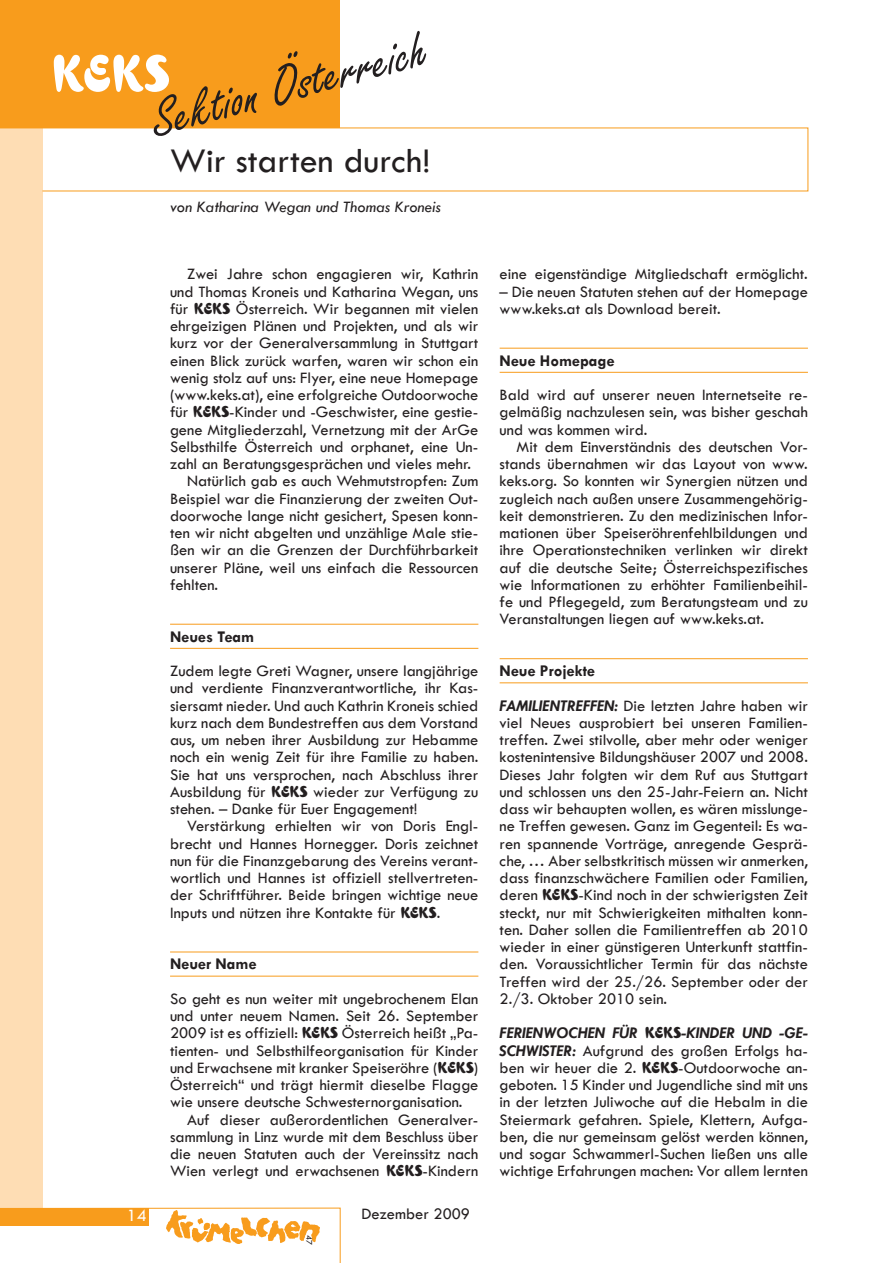
<style>
.page{position:relative;width:893px;height:1263px;background:#fff}
.page>*{position:absolute;margin:0;border:0;box-sizing:border-box;transform-origin:0 0}
.t1{font:54px "Croissant D";color:#fff}
.t2{font:36px "Tw Cen";color:#231f20}
.t3{font:18px "Tw Cen";color:#fff}
.t4{font:16.5px/17.2px "Tw Cen";color:#231f20;text-align:justify}
.t5{font:italic 16.5px "Tw Cen";color:#231f20}
.t6{font:700 16.5px "Tw Cen";color:#231f20}
.t7{font:9px "Tw Cen";color:#231f20}
.s1{font-family:"Croissant D"}
.s2{font-weight:700}
.s3{font-weight:700;font-style:italic}
</style>
<div class="page">
<div style="left:0;top:128px;width:43px;height:1081px;background:#feddb4"></div>
<svg style="left:0;top:1207px;width:341px;height:56px"></svg>
<div style="left:0;top:1208px;width:149px;height:17px;background:#f89c1c"></div>
<img style="left:167px;top:1210px;width:153px;height:33px">
<div style="left:0;top:0;width:340px;height:128px;background:#f89c1c"></div>
<svg style="left:0;top:127px;width:809px;height:65px"></svg>
<svg style="left:143px;top:30px;width:286px;height:110px"></svg>
<hr style="left:170px;top:624px;width:308px;height:1px;background:#f89c1c">
<hr style="left:170px;top:648px;width:308px;height:1px;background:#f89c1c">
<hr style="left:170px;top:952px;width:308px;height:1px;background:#f89c1c">
<hr style="left:170px;top:976px;width:308px;height:1px;background:#f89c1c">
<hr style="left:500px;top:348px;width:308px;height:1px;background:#f89c1c">
<hr style="left:500px;top:372px;width:308px;height:1px;background:#f89c1c">
<hr style="left:500px;top:658px;width:308px;height:1px;background:#f89c1c">
<hr style="left:500px;top:682px;width:308px;height:1px;background:#f89c1c">
<h1 class="t1" style="left:51px;top:42px;width:120px">KEKS</h1>
<h2 class="t2" style="left:170px;top:139px;width:262px">Wir starten durch!</h2>
<p class="t5" style="left:170px;top:196px;width:272px">von Katharina Wegan und Thomas Kroneis</p>
<p class="t4" style="left:187px;top:265px;width:293px">Zwei Jahre schon engagieren wir, Kathrin</p>
<p class="t4" style="left:170px;top:283px;width:310px">und Thomas Kroneis und Katharina Wegan, uns</p>
<p class="t4" style="left:170px;top:300px;width:310px">für <span class="s1">KEKS</span> Österreich. Wir begannen mit vielen</p>
<p class="t4" style="left:170px;top:317px;width:310px">ehrgeizigen Plänen und Projekten, und als wir</p>
<p class="t4" style="left:170px;top:334px;width:310px">kurz vor der Generalversammlung in Stuttgart</p>
<p class="t4" style="left:170px;top:352px;width:310px">einen Blick zurück warfen, waren wir schon ein</p>
<p class="t4" style="left:170px;top:369px;width:310px">wenig stolz auf uns: Flyer, eine neue Homepage</p>
<p class="t4" style="left:170px;top:386px;width:310px">(www.keks.at), eine erfolgreiche Outdoorwoche</p>
<p class="t4" style="left:170px;top:403px;width:310px">für <span class="s1">KEKS</span>-Kinder und -Geschwister, eine gestie-</p>
<p class="t4" style="left:170px;top:421px;width:310px">gene Mitgliederzahl, Vernetzung mit der ArGe</p>
<p class="t4" style="left:170px;top:438px;width:310px">Selbsthilfe Österreich und orphanet, eine Un-</p>
<p class="t4" style="left:170px;top:455px;width:302px">zahl an Beratungsgesprächen und vieles mehr.</p>
<p class="t4" style="left:187px;top:472px;width:293px">Natürlich gab es auch Wehmutstropfen: Zum</p>
<p class="t4" style="left:170px;top:490px;width:310px">Beispiel war die Finanzierung der zweiten Out-</p>
<p class="t4" style="left:170px;top:507px;width:310px">doorwoche lange nicht gesichert, Spesen konn-</p>
<p class="t4" style="left:170px;top:524px;width:310px">ten wir nicht abgelten und unzählige Male stie-</p>
<p class="t4" style="left:170px;top:541px;width:310px">ßen wir an die Grenzen der Durchführbarkeit</p>
<p class="t4" style="left:170px;top:559px;width:310px">unserer Pläne, weil uns einfach die Ressourcen</p>
<p class="t4" style="left:170px;top:576px;width:50px">fehlten.</p>
<p class="t6" style="left:170px;top:626px;width:86px">Neues Team</p>
<p class="t4" style="left:170px;top:662px;width:310px">Zudem legte Greti Wagner, unsere langjährige und verdiente Finanzverantwortliche, ihr Kas&shy;siersamt nieder. Und auch Kathrin Kroneis schied kurz nach dem Bundestreffen aus dem Vorstand aus, um neben ihrer Ausbildung zur Hebamme noch ein wenig Zeit für ihre Familie zu haben.<br>Sie hat uns versprochen, nach Abschluss ihrer Ausbildung für <span class="s1">KEKS</span> wieder zur Verfügung zu stehen. – Danke für Euer Engagement!</p>
<p class="t4" style="left:170px;top:817px;width:310px;text-indent:17px">Verstärkung erhielten wir von Doris Engl&shy;brecht und Hannes Hornegger. Doris zeichnet nun für die Finanzgebarung des Vereins verant&shy;wortlich und Hannes ist offiziell stellvertreten&shy;der Schriftführer. Beide bringen wichtige neue Inputs und nützen ihre Kontakte für <span class="s1">KEKS</span>.</p>
<p class="t6" style="left:170px;top:954px;width:88px">Neuer Name</p>
<p class="t4" style="left:170px;top:990px;width:310px">So geht es nun weiter mit ungebrochenem Elan</p>
<p class="t4" style="left:170px;top:1007px;width:310px">und unter neuem Namen. Seit 26. September</p>
<p class="t4" style="left:170px;top:1024px;width:310px">2009 ist es offiziell: <span class="s1">KEKS</span> Österreich heißt „Pa-</p>
<p class="t4" style="left:170px;top:1042px;width:310px">tienten- und Selbsthilfeorganisation für Kinder</p>
<p class="t4" style="left:170px;top:1059px;width:310px">und Erwachsene mit kranker Speiseröhre (<span class="s1">KEKS</span>)</p>
<p class="t4" style="left:170px;top:1076px;width:310px">Österreich“ und trägt hiermit dieselbe Flagge</p>
<p class="t4" style="left:170px;top:1093px;width:294px">wie unsere deutsche Schwesternorganisation.</p>
<p class="t4" style="left:187px;top:1111px;width:293px">Auf dieser außerordentlichen Generalver-</p>
<p class="t4" style="left:170px;top:1128px;width:310px">sammlung in Linz wurde mit dem Beschluss über</p>
<p class="t4" style="left:170px;top:1145px;width:310px">die neuen Statuten auch der Vereinssitz nach</p>
<p class="t4" style="left:170px;top:1162px;width:310px">Wien verlegt und erwachsenen <span class="s1">KEKS</span>-Kindern</p>
<p class="t3" style="left:127px;top:1205px;width:21px">14</p>
<p class="t4" style="left:361px;top:1205px;width:110px">Dezember 2009</p>
<p class="t7" style="left:315px;top:1235px;width:11px;rotate:90deg">47</p>
<p class="t4" style="left:500px;top:265px;width:310px">eine eigenständige Mitgliedschaft ermöglicht.</p>
<p class="t4" style="left:500px;top:283px;width:310px">– Die neuen Statuten stehen auf der Homepage www.keks.at als Download bereit.</p>
<p class="t6" style="left:500px;top:350px;width:116px">Neue Homepage</p>
<p class="t4" style="left:500px;top:386px;width:310px">Bald wird auf unserer neuen Internetseite re&shy;gelmäßig nachzulesen sein, was bisher geschah und was kommen wird.</p>
<p class="t4" style="left:500px;top:438px;width:310px;text-indent:17px">Mit dem Einverständnis des deutschen Vor&shy;stands übernahmen wir das Layout von www. keks.org. So konnten wir Synergien nützen und zugleich nach außen unsere Zusammengehörig&shy;keit demonstrieren. Zu den medizinischen Infor&shy;mationen über Speiseröhrenfehlbildungen und ihre Operationstechniken verlinken wir direkt auf die deutsche Seite; Österreichspezifisches wie Informationen zu erhöhter Familienbeihil&shy;fe und Pflegegeld, zum Beratungsteam und zu Veranstaltungen liegen auf www.keks.at.</p>
<p class="t4" style="left:500px;top:653px;width:310px;line-height:34.5px"><span class="s2">Neue Projekte<br></span><span class="s3">FAMILIENTREFFEN:</span> Die letzten Jahre haben wir</p>
<p class="t4" style="left:500px;top:714px;width:310px">viel Neues ausprobiert bei unseren Familien&shy;treffen. Zwei stilvolle, aber mehr oder weniger kostenintensive Bildungshäuser 2007 und 2008.<br>Dieses Jahr folgten wir dem Ruf aus Stuttgart und schlossen uns den 25-Jahr-Feiern an. Nicht dass wir behaupten wollen, es wären misslunge&shy;ne Treffen gewesen. Ganz im Gegenteil: Es wa&shy;ren spannende Vorträge, anregende Gesprä&shy;che, … Aber selbstkritisch müssen wir anmerken, dass finanzschwächere Familien oder Familien, deren <span class="s1">KEKS</span>-Kind noch in der schwierigsten Zeit steckt, nur mit Schwierigkeiten mithalten konn&shy;ten. Daher sollen die Familientreffen ab 2010 wieder in einer günstigeren Unterkunft stattfin&shy;den. Voraussichtlicher Termin für das nächste Treffen wird der 25./26. September oder der 2./3. Oktober 2010 sein.</p>
<p class="t4" style="left:500px;top:1024px;width:310px"><span class="s3">FERIENWOCHEN FÜR</span> <span class="s1">KEKS</span><span class="s3">-KINDER UND -GE-SCHWISTER:</span> Aufgrund des großen Erfolgs ha&shy;ben wir heuer die 2. <span class="s1">KEKS</span>-Outdoorwoche an&shy;geboten. 15 Kinder und Jugendliche sind mit uns in der letzten Juliwoche auf die Hebalm in die Steiermark gefahren. Spiele, Klettern, Aufga&shy;ben, die nur gemeinsam gelöst werden können, und sogar Schwammerl-Suchen ließen uns alle wichtige Erfahrungen machen: Vor allem lernten</p>
</div>
